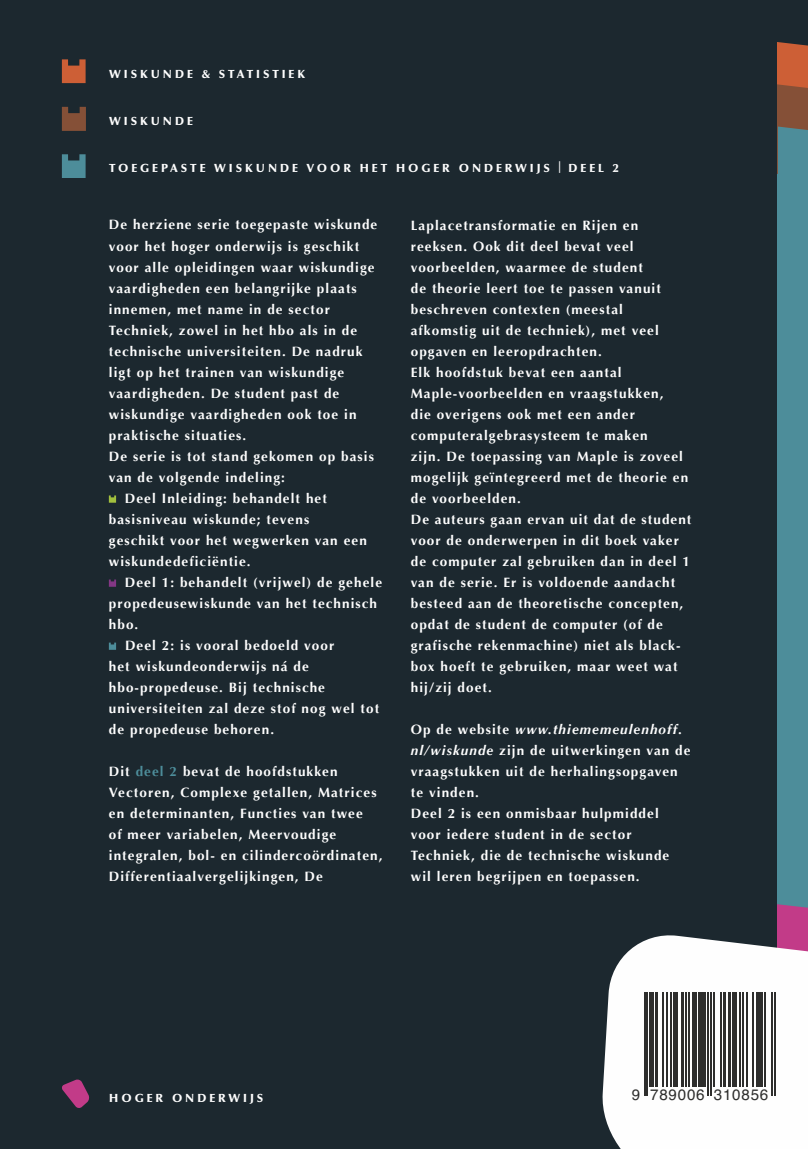
<style>
.page{position:relative;width:808px;height:1149px;background:#fff}
.page>*{position:absolute;margin:0;border:0;box-sizing:border-box;transform-origin:0 0}
.t1{font:15.15px "Helvetica";letter-spacing:.05em;color:#2e2e2d}
.t2{font:700 13.5px/21px "Optima";letter-spacing:.08em;color:#fefefe}
.t3{font:900 11.7px "Optima";letter-spacing:.25em;color:#fefefe}
.s1{color:#4d8d9a}
.s2{font-style:italic}
</style>
<div class="page">
<div style="left:0;top:0;width:808px;height:1148px;background:#1c282f"></div>
<div style="left:771px;top:175px;width:37px;height:834px;background:#4d8d9a"></div>
<svg style="left:777px;top:42px;width:31px;height:133px;background:#876958"></svg>
<svg style="left:777px;top:904px;width:31px;height:31px"></svg>
<div style="left:741px;top:0;width:36px;height:1148px;background:#1c282f"></div>
<svg style="left:62px;top:59px;width:24px;height:24px"></svg>
<svg style="left:62px;top:107px;width:24px;height:24px"></svg>
<svg style="left:62px;top:154px;width:24px;height:24px"></svg>
<svg style="left:62px;top:1079px;width:28px;height:29px"></svg>
<svg style="left:603px;top:935px;width:205px;height:213px;background:#e6e5e6"></svg>
<svg style="left:109px;top:495px;width:7px;height:7px"></svg>
<svg style="left:109px;top:579px;width:7px;height:7px"></svg>
<svg style="left:109px;top:642px;width:7px;height:7px"></svg>
<hr style="left:644px;top:991px;width:1px;height:103px;background:#2e2e2d">
<hr style="left:647px;top:991px;width:1px;height:103px;background:#2e2e2d">
<div style="left:649px;top:991px;width:5px;height:95px;background:#2e2e2d"></div>
<hr style="left:655px;top:991px;width:3px;height:95px;background:#2e2e2d">
<hr style="left:662px;top:991px;width:1px;height:95px;background:#2e2e2d">
<hr style="left:666px;top:991px;width:1px;height:95px;background:#2e2e2d">
<hr style="left:670px;top:991px;width:2px;height:95px;background:#2e2e2d">
<hr style="left:673px;top:991px;width:4px;height:95px;background:#2e2e2d">
<hr style="left:681px;top:991px;width:3px;height:95px;background:#2e2e2d">
<hr style="left:685px;top:991px;width:2px;height:95px;background:#2e2e2d">
<hr style="left:688px;top:991px;width:2px;height:95px;background:#2e2e2d">
<hr style="left:692px;top:991px;width:4px;height:95px;background:#2e2e2d">
<hr style="left:698px;top:991px;width:1px;height:95px;background:#2e2e2d">
<div style="left:701px;top:991px;width:5px;height:95px;background:#2e2e2d"></div>
<hr style="left:708px;top:991px;width:1px;height:103px;background:#2e2e2d">
<hr style="left:710px;top:991px;width:2px;height:103px;background:#2e2e2d">
<hr style="left:713px;top:991px;width:1px;height:95px;background:#2e2e2d">
<hr style="left:720px;top:991px;width:1px;height:95px;background:#2e2e2d">
<hr style="left:723px;top:991px;width:3px;height:95px;background:#2e2e2d">
<hr style="left:728px;top:991px;width:3px;height:95px;background:#2e2e2d">
<div style="left:732px;top:991px;width:5px;height:95px;background:#2e2e2d"></div>
<hr style="left:739px;top:991px;width:2px;height:95px;background:#2e2e2d">
<hr style="left:742px;top:991px;width:1px;height:95px;background:#2e2e2d">
<hr style="left:746px;top:991px;width:2px;height:95px;background:#2e2e2d">
<hr style="left:752px;top:991px;width:1px;height:95px;background:#2e2e2d">
<hr style="left:756px;top:991px;width:4px;height:95px;background:#2e2e2d">
<hr style="left:762px;top:991px;width:1px;height:95px;background:#2e2e2d">
<hr style="left:764px;top:991px;width:2px;height:95px;background:#2e2e2d">
<hr style="left:771px;top:991px;width:2px;height:103px;background:#2e2e2d">
<hr style="left:774px;top:991px;width:1px;height:103px;background:#2e2e2d">
<p class="t3" style="left:109px;top:67px;width:197px">WISKUNDE &amp; STATISTIEK</p>
<p class="t3" style="left:109px;top:114px;width:85px">WISKUNDE</p>
<p class="t3" style="left:109px;top:161px;width:511px">TOEGEPASTE WISKUNDE VOOR HET HOGER ONDERWIJS | DEEL 2</p>
<p class="t2" style="left:109px;top:214px;width:270px">De herziene serie toegepaste wiskunde</p>
<p class="t2" style="left:109px;top:235px;width:252px">voor het hoger onderwijs is geschikt</p>
<p class="t2" style="left:109px;top:256px;width:267px">voor alle opleidingen waar wiskundige</p>
<p class="t2" style="left:109px;top:277px;width:249px">vaardigheden een belangrijke plaats</p>
<p class="t2" style="left:109px;top:298px;width:223px">innemen, met name in de sector</p>
<p class="t2" style="left:109px;top:319px;width:250px">Techniek, zowel in het hbo als in de</p>
<p class="t2" style="left:109px;top:340px;width:255px">technische universiteiten. De nadruk</p>
<p class="t2" style="left:109px;top:361px;width:237px">ligt op het trainen van wiskundige</p>
<p class="t2" style="left:109px;top:382px;width:232px">vaardigheden. De student past de</p>
<p class="t2" style="left:109px;top:403px;width:249px">wiskundige vaardigheden ook toe in</p>
<p class="t2" style="left:109px;top:424px;width:139px">praktische situaties.</p>
<p class="t2" style="left:109px;top:445px;width:267px">De serie is tot stand gekomen op basis</p>
<p class="t2" style="left:109px;top:466px;width:178px">van de volgende indeling:</p>
<p class="t2" style="left:125px;top:487px;width:204px">Deel Inleiding: behandelt het</p>
<p class="t2" style="left:109px;top:508px;width:202px">basisniveau wiskunde; tevens</p>
<p class="t2" style="left:109px;top:529px;width:259px">geschikt voor het wegwerken van een</p>
<p class="t2" style="left:109px;top:550px;width:143px">wiskundedeficiëntie.</p>
<p class="t2" style="left:125px;top:571px;width:259px">Deel 1: behandelt (vrijwel) de gehele</p>
<p class="t2" style="left:109px;top:592px;width:270px">propedeusewiskunde van het technisch</p>
<p class="t2" style="left:109px;top:613px;width:31px">hbo.</p>
<p class="t2" style="left:125px;top:634px;width:211px">Deel 2: is vooral bedoeld voor</p>
<p class="t2" style="left:109px;top:655px;width:201px">het wiskundeonderwijs ná de</p>
<p class="t2" style="left:109px;top:676px;width:218px">hbo-propedeuse. Bij technische</p>
<p class="t2" style="left:109px;top:697px;width:272px">universiteiten zal deze stof nog wel tot</p>
<p class="t2" style="left:109px;top:718px;width:167px">de propedeuse behoren.</p>
<p class="t2" style="left:109px;top:760px;width:275px">Dit <span class="s1">deel 2</span> bevat de hoofdstukken Vectoren, Complexe getallen, Matrices en determinanten, Functies van twee<br>of meer variabelen, Meervoudige integralen, bol- en cilindercoördinaten, Differentiaalvergelijkingen, De</p>
<p class="t2" style="left:411px;top:214px;width:282px">Laplacetransformatie en Rijen en reeksen. Ook dit deel bevat veel voorbeelden, waarmee de student<br>de theorie leert toe te passen vanuit beschreven contexten (meestal afkomstig uit de techniek), met veel opgaven en leeropdrachten.<br>Elk hoofdstuk bevat een aantal Maple-voorbeelden en vraagstukken,<br>die overigens ook met een ander computeralgebrasysteem te maken<br>zijn. De toepassing van Maple is zoveel mogelijk geïntegreerd met de theorie en de voorbeelden.<br>De auteurs gaan ervan uit dat de student voor de onderwerpen in dit boek vaker de computer zal gebruiken dan in deel 1 van de serie. Er is voldoende aandacht besteed aan de theoretische concepten, opdat de student de computer (of de grafische rekenmachine) niet als black&shy;box hoeft te gebruiken, maar weet wat hij/zij doet.</p>
<p class="t2" style="left:411px;top:719px;width:281px">Op de website <span class="s2">www.thiememeulenhoff. nl/wiskunde</span> zijn de uitwerkingen van de vraagstukken uit de herhalingsopgaven te vinden.<br>Deel 2 is een onmisbaar hulpmiddel voor iedere student in de sector Techniek, die de technische wiskunde wil leren begrijpen en toepassen.</p>
<p class="t3" style="left:109px;top:1090px;width:156px">HOGER ONDERWIJS</p>
<p class="t1" style="left:632px;top:1082px;width:138px">9 789006 310856</p>
</div>
